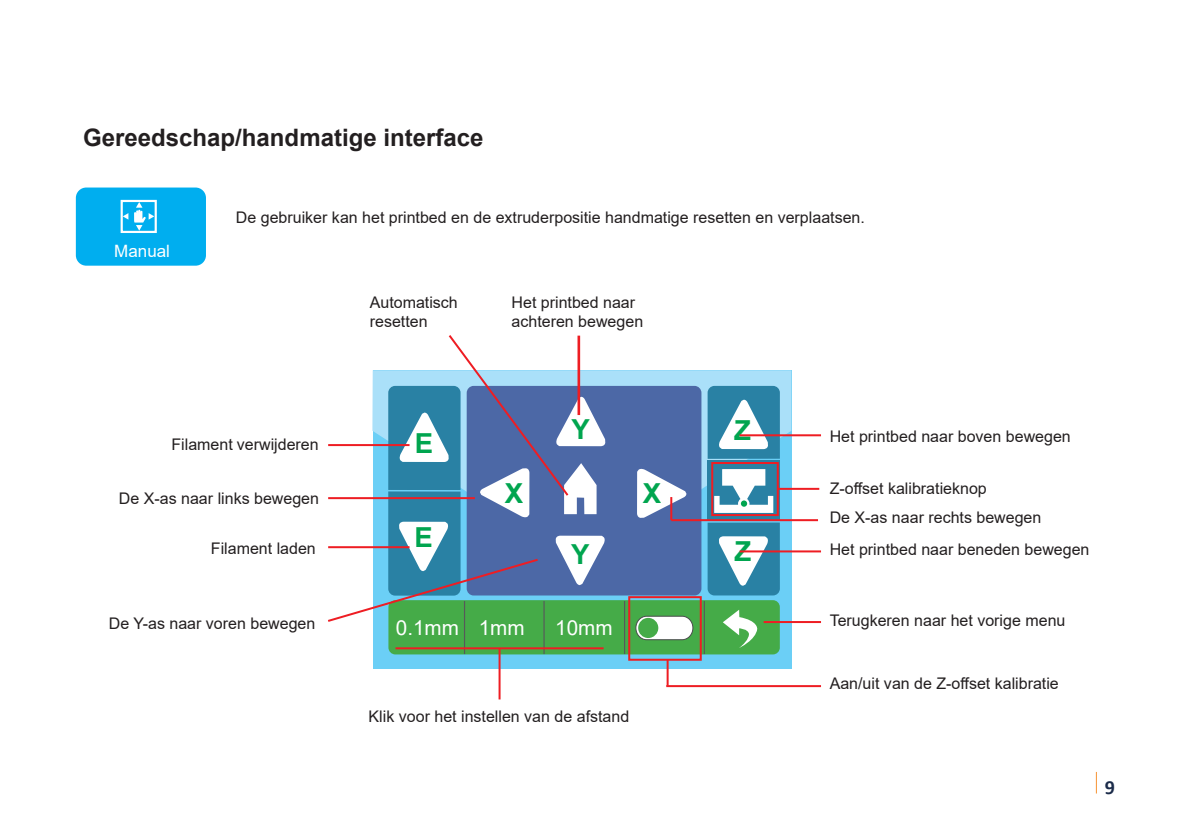
<style>
.page{position:relative;width:1191px;height:840px;background:#fff}
.page>*{position:absolute;margin:0;border:0;box-sizing:border-box;transform-origin:0 0}
.t1{font:700 27.6px "Arial";color:#00a54f}
.t2{font:700 24px "Arial";color:#231f20}
.t3{font:20.6px "Arial";color:#fff}
.t4{font:700 20px "Calibri";color:#1b2b4a}
.t5{font:17px "Arial";color:#fff}
.t6{font:16px/19.2px "Arial";color:#231f20}
</style>
<div class="page">
<div style="left:373px;top:370px;width:418px;height:298px;background:#6bcff6"></div>
<svg style="left:607px;top:370px;width:184px;height:196px;fill:#aae0f9"></svg>
<div style="left:467px;top:385px;width:234px;height:210px;background:#4c68a6;border-radius:7px"></div>
<div style="left:388px;top:600px;width:392px;height:54px;background:#45ab48;border-radius:7px"></div>
<hr style="left:464px;top:600px;width:1px;height:53px;background:#57585a">
<hr style="left:543px;top:600px;width:1px;height:53px;background:#57585a">
<hr style="left:624px;top:600px;width:1px;height:53px;background:#57585a">
<hr style="left:703px;top:600px;width:2px;height:53px;background:#57585a">
<svg style="left:723px;top:610px;width:35px;height:37px"></svg>
<svg style="left:707px;top:522px;width:73px;height:73px;background:#63a3bd"></svg>
<svg style="left:707px;top:385px;width:73px;height:73px;background:#65a4bd"></svg>
<svg style="left:637px;top:468px;width:50px;height:51px"></svg>
<svg style="left:707px;top:460px;width:73px;height:59px"></svg>
<svg style="left:714px;top:469px;width:59px;height:43px;background:#a3c9d7"></svg>
<div style="left:636px;top:616px;width:57px;height:23px;background:#fff;border-radius:11px"></div>
<div style="left:635px;top:615px;width:58px;height:24px;border:1px solid #4a4b4c;border-radius:11px"></div>
<div style="left:638px;top:617px;width:20px;height:20px;background:#45ab48;border-radius:50%"></div>
<div style="left:76px;top:187px;width:130px;height:78px;background:#00aeef;border-radius:10px"></div>
<div style="left:121px;top:200px;width:36px;height:33px;border:2px solid #fff"></div>
<svg style="left:123px;top:213px;width:5px;height:6px"></svg>
<svg style="left:134px;top:202px;width:20px;height:28px"></svg>
<hr style="left:739px;top:434px;width:82px;height:2px;background:#ee1d23">
<hr style="left:777px;top:487px;width:42px;height:2px;background:#ee1d23">
<hr style="left:739px;top:550px;width:82px;height:2px;background:#ee1d23">
<hr style="left:763px;top:620px;width:58px;height:2px;background:#ee1d23">
<hr style="left:666px;top:684px;width:155px;height:2px;background:#ee1d23">
<hr style="left:671px;top:519px;width:147px;height:2px;background:#ee1d23">
<svg style="left:328px;top:335px;width:279px;height:288px"></svg>
<hr style="left:577px;top:335px;width:3px;height:80px;background:#ee1d23">
<hr style="left:395px;top:647px;width:208px;height:2px;background:#ee1d23">
<hr style="left:498px;top:648px;width:2px;height:51px;background:#ee1d23">
<hr style="left:666px;top:659px;width:2px;height:26px;background:#ee1d23">
<div style="left:628px;top:596px;width:74px;height:64px;border:2px solid #ee1d23"></div>
<div style="left:711px;top:462px;width:68px;height:54px;border:2px solid #ee1d23"></div>
<hr style="left:670px;top:496px;width:2px;height:24px;background:#ee1d23">
<svg style="left:1095px;top:772px;width:1px;height:21px"></svg>
<h2 class="t2" style="left:83px;top:121px;width:402px">Gereedschap/handmatige interface</h2>
<p class="t5" style="left:114px;top:239px;width:57px">Manual</p>
<p class="t6" style="left:236px;top:207px;width:630px">De gebruiker kan het printbed en de extruderpositie handmatige resetten en verplaatsen.</p>
<p class="t6" style="left:370px;top:292px;width:90px">Automatisch resetten</p>
<p class="t6" style="left:511px;top:292px;width:133px">Het printbed naar achteren bewegen</p>
<p class="t6" style="left:171px;top:434px;width:149px">Filament verwijderen</p>
<p class="t6" style="left:119px;top:488px;width:202px">De X-as naar links bewegen</p>
<p class="t6" style="left:211px;top:538px;width:106px">Filament laden</p>
<p class="t6" style="left:109px;top:613px;width:208px">De Y-as naar voren bewegen</p>
<h1 class="t1" style="left:415px;top:423px;width:20px">E</h1>
<h1 class="t1" style="left:414px;top:517px;width:20px">E</h1>
<h1 class="t1" style="left:571px;top:410px;width:20px">Y</h1>
<h1 class="t1" style="left:734px;top:411px;width:18px">Z</h1>
<h1 class="t1" style="left:505px;top:473px;width:20px">X</h1>
<h1 class="t1" style="left:642px;top:474px;width:20px">X</h1>
<h1 class="t1" style="left:571px;top:534px;width:20px">Y</h1>
<h1 class="t1" style="left:734px;top:532px;width:18px">Z</h1>
<p class="t3" style="left:396px;top:613px;width:130px">0.1mm 1mm</p>
<p class="t3" style="left:555px;top:613px;width:59px">10mm</p>
<p class="t6" style="left:369px;top:706px;width:262px">Klik voor het instellen van de afstand</p>
<p class="t6" style="left:829px;top:426px;width:243px">Het printbed naar boven bewegen</p>
<p class="t6" style="left:829px;top:473px;width:213px;line-height:29px">Z-offset kalibratieknop<br>De X-as naar rechts bewegen</p>
<p class="t6" style="left:829px;top:539px;width:261px">Het printbed naar beneden bewegen</p>
<p class="t6" style="left:829px;top:610px;width:237px">Terugkeren naar het vorige menu</p>
<p class="t6" style="left:829px;top:673px;width:231px">Aan/uit van de Z-offset kalibratie</p>
<p class="t4" style="left:1104px;top:772px;width:12px">9</p>
</div>
